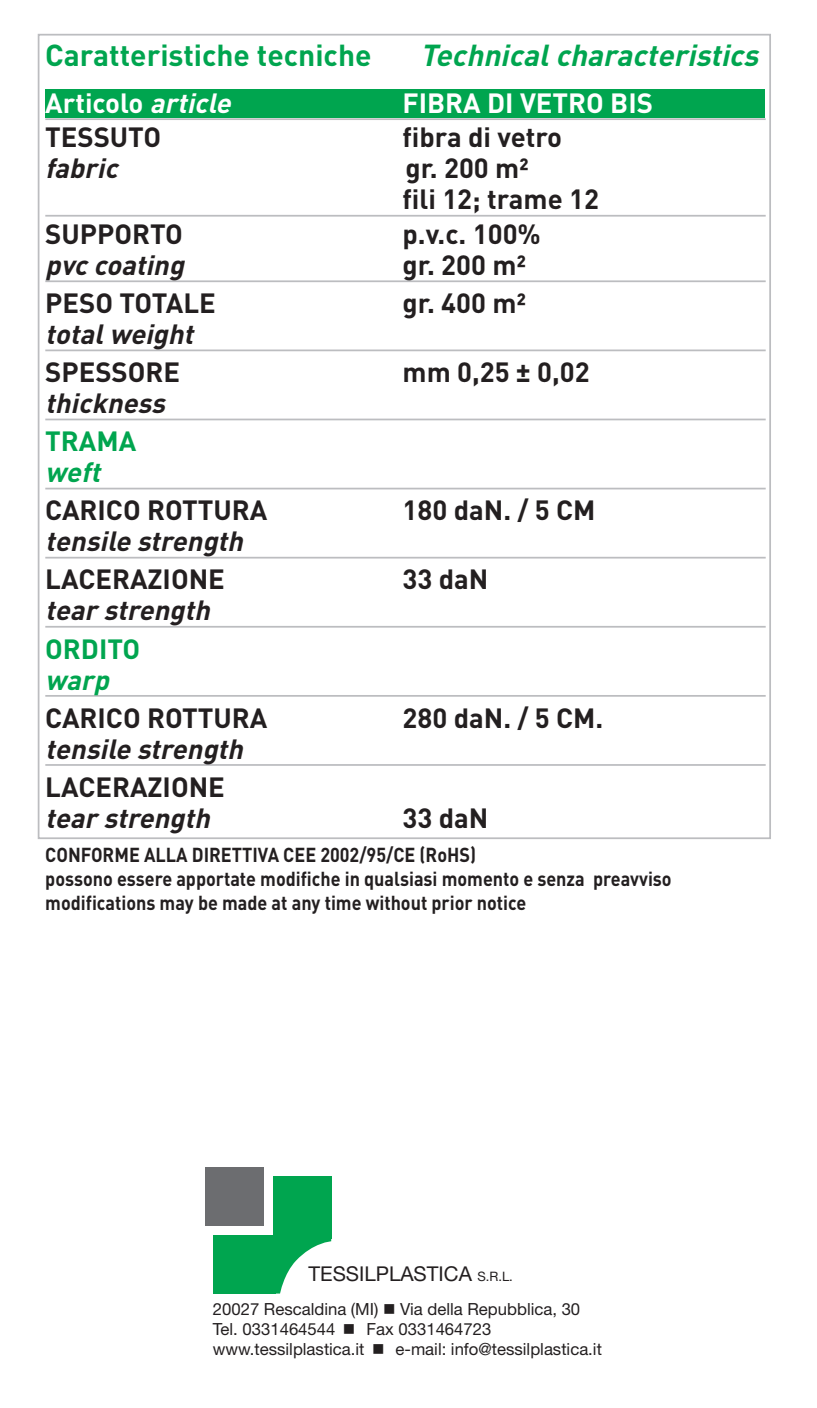
<style>
.page{position:relative;width:817px;height:1408px;background:#fff}
.page>*{position:absolute;margin:0;border:0;box-sizing:border-box;transform-origin:0 0}
.t1{font:italic 700 30px "DIN";color:#00a54f}
.t2{font:700 30px "DIN";color:#00a54f}
.t3{font:700 27.5px/31px "DIN";color:#231f20}
.t4{font:italic 700 27.5px "DIN";color:#231f20}
.t5{font:700 27.5px "DIN";color:#fff}
.t6{font:700 27.5px "DIN";color:#00a54f}
.t7{font:italic 700 27.5px "DIN";color:#00a54f}
.t8{font:20.5px "Helvetica Neue";color:#231f20}
.t9{font:700 20px/24px "DIN";color:#231f20;scale:.9 1}
.t10{font:16.75px "Helvetica Neue";color:#231f20}
.s1{font-style:italic}
.s2{font-size:13px}
</style>
<div class="page">
<div style="left:205px;top:1167px;width:58px;height:58px;background:#6c6d70"></div>
<div style="left:273px;top:1176px;width:58px;height:63px;background:#00a54f"></div>
<div style="left:213px;top:1235px;width:62px;height:58px;background:#00a54f"></div>
<svg style="left:275px;top:1239px;width:56px;height:54px"></svg>
<div style="left:45px;top:89px;width:720px;height:29px;background:#00a54f"></div>
<hr style="left:45px;top:118px;width:720px;height:2px;background:#bcbdc0">
<hr style="left:45px;top:215px;width:720px;height:2px;background:#bcbdc0">
<hr style="left:45px;top:280px;width:720px;height:2px;background:#bcbdc0">
<hr style="left:45px;top:349px;width:720px;height:2px;background:#bcbdc0">
<hr style="left:45px;top:419px;width:720px;height:1px;background:#bcbdc0">
<hr style="left:45px;top:488px;width:720px;height:1px;background:#bcbdc0">
<hr style="left:45px;top:557px;width:720px;height:1px;background:#bcbdc0">
<hr style="left:45px;top:626px;width:720px;height:2px;background:#bcbdc0">
<hr style="left:45px;top:695px;width:720px;height:2px;background:#bcbdc0">
<hr style="left:45px;top:764px;width:720px;height:2px;background:#bcbdc0">
<p class="t2" style="left:45px;top:38px;width:328px">Caratteristiche tecniche</p>
<p class="t1" style="left:420px;top:38px;width:346px">Technical characteristics</p>
<p class="t5" style="left:45px;top:87px;width:193px">Articolo <span class="s1">article</span></p>
<p class="t5" style="left:402px;top:87px;width:252px">FIBRA DI VETRO BIS</p>
<p class="t3" style="left:45px;top:122px;width:117px">TESSUTO</p>
<p class="t3" style="left:402px;top:122px;width:161px">fibra di vetro</p>
<p class="t4" style="left:45px;top:153px;width:80px">fabric</p>
<p class="t3" style="left:402px;top:153px;width:198px">gr. 200 m²<br>fili 12; trame 12</p>
<p class="t3" style="left:45px;top:219px;width:139px">SUPPORTO</p>
<p class="t3" style="left:402px;top:219px;width:140px">p.v.c. 100%</p>
<p class="t4" style="left:45px;top:249px;width:146px">pvc coating</p>
<p class="t3" style="left:402px;top:250px;width:125px">gr. 200 m²</p>
<p class="t3" style="left:45px;top:288px;width:172px">PESO TOTALE</p>
<p class="t3" style="left:402px;top:288px;width:125px">gr. 400 m²</p>
<p class="t4" style="left:45px;top:318px;width:155px">total weight</p>
<p class="t3" style="left:45px;top:357px;width:136px">SPESSORE</p>
<p class="t3" style="left:402px;top:357px;width:188px">mm 0,25 ± 0,02</p>
<p class="t4" style="left:45px;top:388px;width:127px">thickness</p>
<p class="t6" style="left:45px;top:426px;width:93px">TRAMA</p>
<p class="t7" style="left:45px;top:457px;width:62px">weft</p>
<p class="t3" style="left:45px;top:495px;width:224px">CARICO ROTTURA</p>
<p class="t3" style="left:402px;top:495px;width:194px">180 daN. / 5 CM</p>
<p class="t4" style="left:45px;top:526px;width:205px">tensile strength</p>
<p class="t3" style="left:45px;top:564px;width:181px">LACERAZIONE</p>
<p class="t3" style="left:402px;top:564px;width:87px">33 daN</p>
<p class="t4" style="left:45px;top:595px;width:172px">tear strength</p>
<p class="t6" style="left:45px;top:633px;width:96px">ORDITO</p>
<p class="t7" style="left:45px;top:664px;width:71px">warp</p>
<p class="t3" style="left:45px;top:703px;width:224px">CARICO ROTTURA</p>
<p class="t3" style="left:402px;top:703px;width:202px">280 daN. / 5 CM.</p>
<p class="t4" style="left:45px;top:733px;width:205px">tensile strength</p>
<p class="t3" style="left:45px;top:772px;width:181px">LACERAZIONE</p>
<p class="t4" style="left:45px;top:802px;width:172px">tear strength</p>
<p class="t3" style="left:402px;top:803px;width:87px">33 daN</p>
<p class="t9" style="left:45px;top:843px;width:697px">CONFORME ALLA DIRETTIVA CEE 2002/95/CE (RoHS)<br>possono essere apportate modifiche in qualsiasi momento e senza preavviso modifications may be made at any time without prior notice</p>
<p class="t8" style="left:308px;top:1266px;width:206px">TESSILPLASTICA <span class="s2">S.R.L.</span></p>
<p class="t10" style="left:213px;top:1303px;width:167px">20027 Rescaldina (MI)</p>
<p class="t10" style="left:400px;top:1303px;width:181px">Via della Repubblica, 30</p>
<p class="t10" style="left:213px;top:1323px;width:124px">Tel. 0331464544</p>
<p class="t10" style="left:366px;top:1323px;width:126px">Fax 0331464723</p>
<p class="t10" style="left:213px;top:1343px;width:153px">www.tessilplastica.it</p>
<p class="t10" style="left:395px;top:1343px;width:208px">e-mail: info@tessilplastica.it</p>
</div>
